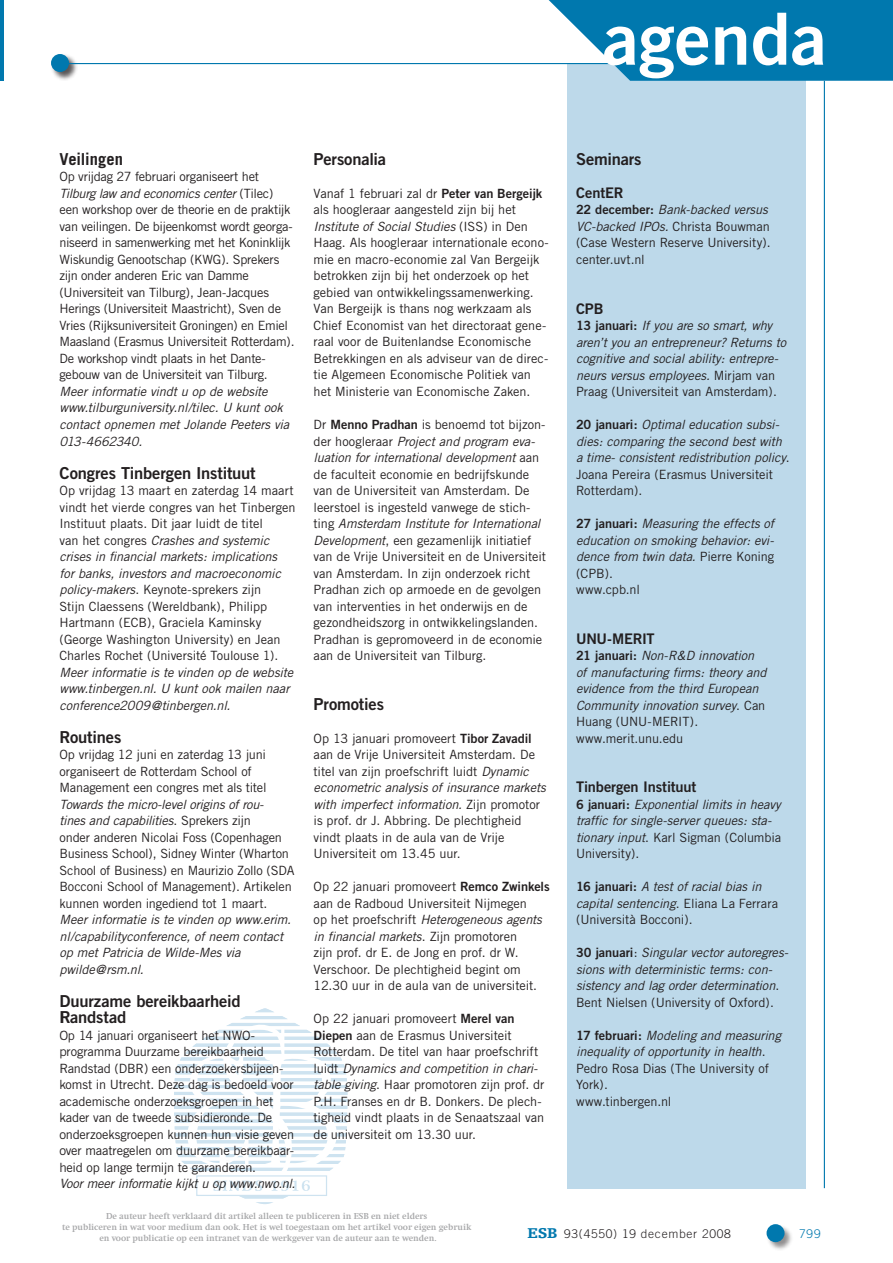
<style>
.page{position:relative;width:893px;height:1263px;background:#fff}
.page>*{position:absolute;margin:0;border:0;box-sizing:border-box;transform-origin:0 0}
.t1{font:72px "Trade Gothic Bold Two";color:#fff}
.t2{font:16.5px/16.5px "Trade Gothic Bold Two";letter-spacing:-.01em;color:#231f20}
.t3{font:700 16.5px "Trade Gothic";letter-spacing:-.005em;color:#231f20}
.t4{font:14.7px "Trade Gothic Bold Two";letter-spacing:-.01em;color:#231f20}
.t5{font:12.75px/16.5px "Trade Gothic";letter-spacing:-.01em;color:#231f20}
.t6{font:italic 12.75px/16.5px "Trade Gothic";letter-spacing:-.01em;color:#231f20}
.t7{font:300 12px "Trade Gothic";letter-spacing:.06em;color:#231f20}
.t8{font:300 12px "Trade Gothic";color:#0078ae}
.t9{font:700 9px/10.8px "Swift";color:#6c6d70;text-align:center}
.s1{font-style:italic}
.s2{font-family:"Trade Gothic Bold Two"}
.s3{font-family:"Trade Gothic Bold Two";font-style:normal}
.s4{font-style:normal}
.s5{font-family:"Egyptienne F";font-weight:900;font-size:15px;color:#0078ae}
</style>
<div class="page">
<div style="left:766px;top:1224px;width:27px;height:27px;background:#231f20;opacity:.5"></div>
<div style="left:766px;top:1224px;width:18px;height:18px;background:#0078ae;border-radius:50%"></div>
<div style="left:567px;top:63px;width:239px;height:1125px;background:#bdd9ea"></div>
<div style="left:51px;top:54px;width:27px;height:27px;background:#231f20;opacity:.75"></div>
<div style="left:51px;top:54px;width:18px;height:18px;background:#0078ae;border-radius:50%"></div>
<hr style="left:824px;top:81px;width:1px;height:1107px;background:#0078ae">
<hr style="left:69px;top:63px;width:554px;height:1px;background:#0078ae">
<svg style="left:549px;top:0;width:344px;height:81px;background:#1b86b6"></svg>
<hr style="left:0;top:0;width:4px;height:81px;background:#0078ae">
<svg style="left:174px;top:1008px;width:174px;height:196px"></svg>
<h1 class="t1" style="left:603px;top:-6px;width:226px">agenda</h1>
<p class="t3" style="left:60px;top:149px;width:65px">Veilingen</p>
<p class="t5" style="left:60px;top:169px;width:237px">Op vrijdag 27 februari organiseert het <span class="s1">Tilburg law and economics center</span> (Tilec) een workshop over de theorie en de praktijk van veilingen. De bijeenkomst wordt georga&shy;niseerd in samenwerking met het Koninklijk Wiskundig Genootschap (KWG). Sprekers zijn onder anderen Eric van Damme (Universiteit van Tilburg), Jean-Jacques Herings (Universiteit Maastricht), Sven de Vries (Rijksuniversiteit Groningen) en Emiel Maasland (Erasmus Universiteit Rotterdam).<br>De workshop vindt plaats in het Dante&shy;gebouw van de Universiteit van Tilburg.</p>
<p class="t6" style="left:60px;top:383px;width:231px">Meer informatie vindt u op de website www.tilburguniversity.nl/tilec. U kunt ook contact opnemen met Jolande Peeters via 013-4662340.</p>
<p class="t2" style="left:60px;top:464px;width:198px">Congres Tinbergen Instituut</p>
<p class="t5" style="left:60px;top:482px;width:238px">Op vrijdag 13 maart en zaterdag 14 maart vindt het vierde congres van het Tinbergen Instituut plaats. Dit jaar luidt de titel<br>van het congres <span class="s1">Crashes and systemic crises in financial markets: implications<br>for banks, investors and macroeconomic policy-makers</span>. Keynote-sprekers zijn<br>Stijn Claessens (Wereldbank), Philipp Hartmann (ECB), Graciela Kaminsky (George Washington University) en Jean Charles Rochet (Université Toulouse 1).</p>
<p class="t6" style="left:60px;top:664px;width:235px">Meer informatie is te vinden op de website www.tinbergen.nl. U kunt ook mailen naar conference2009@tinbergen.nl.</p>
<p class="t2" style="left:60px;top:728px;width:63px">Routines</p>
<p class="t5" style="left:60px;top:746px;width:209px">Op vrijdag 12 juni en zaterdag 13 juni organiseert de Rotterdam School of<br>Management een congres met als titel</p>
<p class="t5" style="left:60px;top:796px;width:237px"><span class="s1">Towards the micro-level origins of rou-<br>tines and capabilities</span>. Sprekers zijn<br>onder anderen Nicolai Foss (Copenhagen Business School), Sidney Winter (Wharton School of Business) en Maurizio Zollo (SDA Bocconi School of Management). Artikelen kunnen worden ingediend tot 1 maart.</p>
<p class="t6" style="left:60px;top:911px;width:233px">Meer informatie is te vinden op www.erim. nl/capabilityconference, of neem contact op met Patricia de Wilde-Mes via pwilde@rsm.nl.</p>
<p class="t2" style="left:60px;top:992px;width:182px">Duurzame bereikbaarheid<br>Randstad</p>
<p class="t5" style="left:60px;top:1027px;width:236px">Op 14 januari organiseert het NWO&shy;programma Duurzame bereikbaarheid Randstad (DBR) een onderzoekersbijeen&shy;komst in Utrecht. Deze dag is bedoeld voor academische onderzoeksgroepen in het kader van de tweede subsidieronde. De onderzoeksgroepen kunnen hun visie geven over maatregelen om duurzame bereikbaar&shy;heid op lange termijn te garanderen.</p>
<p class="t6" style="left:60px;top:1175px;width:237px">Voor meer informatie kijkt u op www.nwo.nl.</p>
<p class="t2" style="left:314px;top:151px;width:74px">Personalia</p>
<p class="t5" style="left:314px;top:185px;width:237px">Vanaf 1 februari zal dr <span class="s2">Peter van Bergeijk </span>als hoogleraar aangesteld zijn bij het <span class="s1">Institute of Social Studies</span> (ISS) in Den Haag. Als hoogleraar internationale econo&shy;mie en macro-economie zal Van Bergeijk betrokken zijn bij het onderzoek op het gebied van ontwikkelingssamenwerking.<br>Van Bergeijk is thans nog werkzaam als Chief Economist van het directoraat gene&shy;raal voor de Buitenlandse Economische Betrekkingen en als adviseur van de direc&shy;tie Algemeen Economische Politiek van het Ministerie van Economische Zaken.</p>
<p class="t5" style="left:314px;top:416px;width:234px">Dr <span class="s2">Menno Pradhan</span> is benoemd tot bijzon&shy;der hoogleraar <span class="s1">Project and program eva&shy;luation for international development</span> aan de faculteit economie en bedrijfskunde van de Universiteit van Amsterdam. De leerstoel is ingesteld vanwege de stich&shy;ting <span class="s1">Amsterdam Institute for International Development</span>, een gezamenlijk initiatief van de Vrije Universiteit en de Universiteit van Amsterdam. In zijn onderzoek richt Pradhan zich op armoede en de gevolgen van interventies in het onderwijs en de gezondheidszorg in ontwikkelingslanden.<br>Pradhan is gepromoveerd in de economie aan de Universiteit van Tilburg.</p>
<p class="t2" style="left:314px;top:695px;width:72px">Promoties</p>
<p class="t5" style="left:314px;top:730px;width:234px">Op 13 januari promoveert <span class="s2">Tibor Zavadil </span>aan de Vrije Universiteit Amsterdam. De titel van zijn proefschrift luidt <span class="s1">Dynamic econometric analysis of insurance markets with imperfect information.</span> Zijn promotor is prof. dr J. Abbring. De plechtigheid vindt plaats in de aula van de Vrije Universiteit om 13.45 uur.</p>
<p class="t5" style="left:314px;top:878px;width:238px">Op 22 januari promoveert <span class="s2">Remco Zwinkels </span>aan de Radboud Universiteit Nijmegen<br>op het proefschrift <span class="s1">Heterogeneous agents in financial markets</span>. Zijn promotoren<br>zijn prof. dr E. de Jong en prof. dr W.<br>Verschoor. De plechtigheid begint om 12.30 uur in de aula van de universiteit.</p>
<p class="t5" style="left:314px;top:1010px;width:232px">Op 22 januari promoveert <span class="s2">Merel van Diepen</span> aan de Erasmus Universiteit Rotterdam. De titel van haar proefschrift luidt <span class="s1">Dynamics and competition in chari&shy;table giving</span>. Haar promotoren zijn prof. dr P.H. Franses en dr B. Donkers. De plech&shy;tigheid vindt plaats in de Senaatszaal van de universiteit om 13.30 uur.</p>
<p class="t2" style="left:576px;top:151px;width:67px">Seminars</p>
<p class="t4" style="left:576px;top:184px;width:49px">CentER</p>
<p class="t5" style="left:576px;top:202px;width:196px"><span class="s2">22 december:</span> <span class="s1">Bank-backed versus<br>VC-backed IPOs.</span> Christa Bouwman (Case Western Reserve University). center.uvt.nl</p>
<p class="t4" style="left:576px;top:299px;width:29px">CPB</p>
<p class="t6" style="left:576px;top:317px;width:212px"><span class="s3">13 januari:</span> If you are so smart, why aren’t you an entrepreneur? Returns to cognitive and social ability: entrepre&shy;neurs versus employees. <span class="s4">Mirjam van Praag (Universiteit van Amsterdam).</span></p>
<p class="t6" style="left:576px;top:416px;width:215px"><span class="s3">20 januari:</span> Optimal education subsi&shy;dies: comparing the second best with a time- consistent redistribution policy<span class="s4">.<br>Joana Pereira (Erasmus Universiteit Rotterdam).</span></p>
<p class="t6" style="left:576px;top:515px;width:200px"><span class="s3">27 januari:</span> Measuring the effects of education on smoking behavior: evi&shy;dence from twin data. <span class="s4">Pierre Koning (CPB).<br>www.cpb.nl</span></p>
<p class="t4" style="left:576px;top:629px;width:80px">UNU-MERIT</p>
<p class="t6" style="left:576px;top:647px;width:192px"><span class="s3">21 januari:</span> Non-R&amp;D innovation of manufacturing firms: theory and evidence from the third European<br>Community innovation survey<span class="s4">. Can<br>Huang (UNU-MERIT). www.merit.unu.edu</span></p>
<p class="t4" style="left:576px;top:778px;width:122px">Tinbergen Instituut</p>
<p class="t6" style="left:576px;top:796px;width:207px"><span class="s3">6 januari:</span> Exponential limits in heavy traffic for single-server queues: sta&shy;tionary input<span class="s4">. Karl Sigman (Columbia<br>University).</span></p>
<p class="t6" style="left:576px;top:878px;width:203px"><span class="s3">16 januari:</span> A test of racial bias in capital sentencing<span class="s4">. Eliana La Ferrara (Università Bocconi).</span></p>
<p class="t6" style="left:576px;top:944px;width:214px"><span class="s3">30 januari</span><span class="s4">:</span> Singular vector autoregres&shy;sions with deterministic terms: con&shy;sistency and lag order determination<span class="s4">.<br>Bent Nielsen (University of Oxford).</span></p>
<p class="t5" style="left:576px;top:1027px;width:207px"><span class="s2">17 februari:</span> <span class="s1">Modeling and measuring inequality of opportunity in health</span>.<br>Pedro Rosa Dias (The University of<br>York).<br>www.tinbergen.nl</p>
<p class="t9" style="left:62px;top:1211px;width:411px">De auteur heeft verklaard dit artikel alleen te publiceren in ESB en niet elders<br>te publiceren in wat voor medium dan ook. Het is wel toegestaan om het artikel voor eigen gebruik en voor publicatie op een intranet van de werkgever van de auteur aan te wenden.</p>
<p class="t7" style="left:527px;top:1226px;width:205px"><span class="s5">ESB</span> 93(4550) 19 december 2008</p>
<p class="t8" style="left:799px;top:1226px;width:23px">799</p>
</div>
